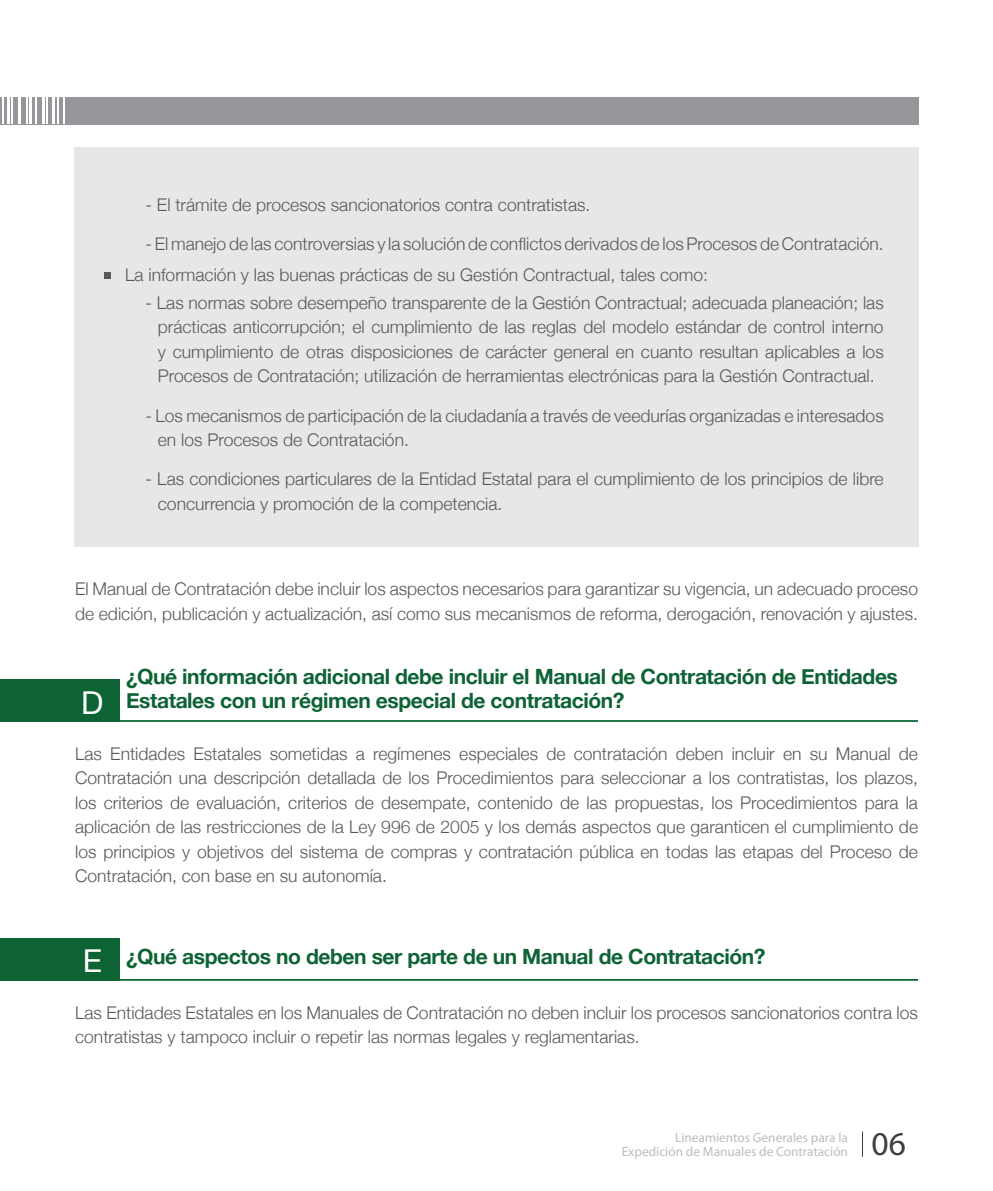
<style>
.page{position:relative;width:993px;height:1191px;background:#fff}
.page>*{position:absolute;margin:0;border:0;box-sizing:border-box;transform-origin:0 0}
.t1{font:33.43px "Myriad Pro";color:#3e3e3f}
.t2{font:31.5px "Helvetica Neue";color:#fff}
.t3{font:700 21px/24.5px "Helvetica Neue";letter-spacing:-.02em;color:#0e6334}
.t4{font:300 17.5px/24.5px "Helvetica Neue";color:#57585a}
.t5{font:13.3px/14.7px "Myriad Pro";color:#bcbdc0;text-align:right}
.s1{font-weight:400;font-size:31.5px;color:#fff}
</style>
<div class="page">
<div style="left:0;top:97px;width:918px;height:27px;background:#95979a"></div>
<hr style="left:57px;top:84px;width:1px;height:40px;background:#fff">
<hr style="left:63px;top:84px;width:1px;height:40px;background:#fff">
<hr style="left:52px;top:84px;width:3px;height:40px;background:#fff">
<hr style="left:26px;top:84px;width:2px;height:40px;background:#fff">
<hr style="left:35px;top:84px;width:2px;height:40px;background:#fff">
<hr style="left:46px;top:84px;width:2px;height:40px;background:#fff">
<hr style="left:30px;top:84px;width:2px;height:40px;background:#fff">
<hr style="left:42px;top:84px;width:2px;height:40px;background:#fff">
<hr style="left:2px;top:84px;width:2px;height:40px;background:#fff">
<hr style="left:11px;top:84px;width:2px;height:40px;background:#fff">
<hr style="left:7px;top:84px;width:3px;height:40px;background:#fff">
<hr style="left:18px;top:84px;width:3px;height:40px;background:#fff">
<div style="left:74px;top:147px;width:844px;height:399px;background:#e6e7e9"></div>
<div style="left:104px;top:272px;width:6px;height:7px;background:#57585a"></div>
<div style="left:0;top:680px;width:119px;height:42px;background:#0e6334"></div>
<hr style="left:92px;top:720px;width:825px;height:2px;background:#0e6334">
<div style="left:0;top:938px;width:119px;height:42px;background:#0e6334"></div>
<hr style="left:92px;top:979px;width:825px;height:1px;background:#0e6334">
<p class="t4" style="left:145px;top:191px;width:446px">- El trámite de procesos sancionatorios contra contratistas.</p>
<p class="t4" style="left:145px;top:230px;width:739px">- El manejo de las controversias y la solución de conflictos derivados de los Procesos de Contratación.</p>
<p class="t4" style="left:125px;top:262px;width:584px">La información y las buenas prácticas de su Gestión Contractual, tales como:</p>
<p class="t4" style="left:158px;top:289px;width:727px;text-align:justify;text-indent:-12px">- Las normas sobre desempeño transparente de la Gestión Contractual; adecuada planeación; las prácticas anticorrupción; el cumplimiento de las reglas del modelo estándar de control interno y cumplimiento de otras disposiciones de carácter general en cuanto resultan aplicables a los Procesos de Contratación; utilización de herramientas electrónicas para la Gestión Contractual.</p>
<p class="t4" style="left:158px;top:402px;width:727px;text-indent:-12px">- Los mecanismos de participación de la ciudadanía a través de veedurías organizadas e interesados en los Procesos de Contratación.</p>
<p class="t4" style="left:158px;top:466px;width:727px;text-indent:-12px">- Las condiciones particulares de la Entidad Estatal para el cumplimiento de los principios de libre concurrencia y promoción de la competencia.</p>
<p class="t4" style="left:75px;top:576px;width:844px">El Manual de Contratación debe incluir los aspectos necesarios para garantizar su vigencia, un adecuado proceso de edición, publicación y actualización, así como sus mecanismos de reforma, derogación, renovación y ajustes.</p>
<p class="t3" style="left:126px;top:663px;width:773px">¿Qué información adicional debe incluir el Manual de Contratación de Entidades<br>Estatales con un régimen especial de contratación?</p>
<p class="t4" style="left:75px;top:740px;width:844px;text-align:justify">Las Entidades Estatales sometidas a regímenes especiales de contratación deben incluir en su Manual de Contratación una descripción detallada de los Procedimientos para seleccionar a los contratistas, los plazos, los criterios de evaluación, criterios de desempate, contenido de las propuestas, los Procedimientos para la aplicación de las restricciones de la Ley 996 de 2005 y los demás aspectos que garanticen el cumplimiento de los principios y objetivos del sistema de compras y contratación pública en todas las etapas del Proceso de Contratación, con base en su autonomía.</p>
<h2 class="t2" style="left:81px;top:675px;width:24px">D</h2>
<p class="t3" style="left:83px;top:943px;width:684px"><span class="s1">E</span> ¿Qué aspectos no deben ser parte de un Manual de Contratación?</p>
<p class="t4" style="left:75px;top:999px;width:844px">Las Entidades Estatales en los Manuales de Contratación no deben incluir los procesos sancionatorios contra los contratistas y tampoco incluir o repetir las normas legales y reglamentarias.</p>
<p class="t5" style="left:621px;top:1130px;width:228px">Lineamientos Generales para la<br>Expedición de Manuales de Contratación</p>
<h1 class="t1" style="left:871px;top:1125px;width:36px">06</h1>
</div>
